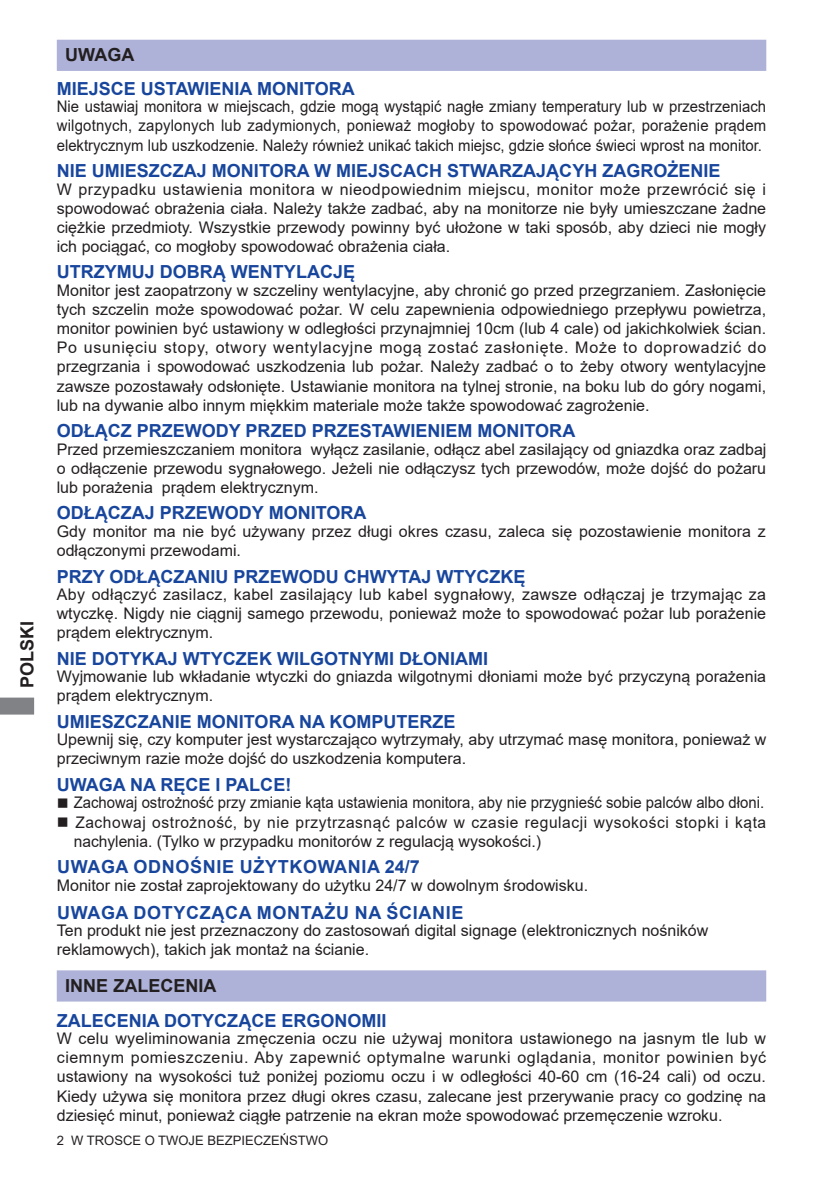
<style>
.page{position:relative;width:840px;height:1191px;background:#fff}
.page>*{position:absolute;margin:0;border:0;box-sizing:border-box;transform-origin:0 0}
.t1{font:700 18px "Arial";color:#18469d}
.t2{font:700 18px "Arial";letter-spacing:.035em;color:#18469d}
.t3{font:700 18px "Arial";color:#231f20}
.t4{font:16px/19.2px "Arial";color:#231f20;text-align:justify}
.t5{font:16px/19.2px "Arial";color:#231f20;text-align:justify;scale:.93 1}
.t6{font:16px/19.2px "Arial";letter-spacing:.035em;color:#231f20}
.t7{font:13px "Arial";color:#231f20}
</style>
<div class="page">
<svg style="left:0;top:697px;width:34px;height:17px"></svg>
<div style="left:57px;top:40px;width:708px;height:31px;background:#aeb2d8"></div>
<div style="left:57px;top:970px;width:708px;height:31px;background:#aeb2d8;border:2px solid #aeb2d8"></div>
<p class="t3" style="left:14px;top:688px;width:69px;rotate:-90deg">POLSKI</p>
<p class="t3" style="left:65px;top:42px;width:70px">UWAGA</p>
<p class="t1" style="left:57px;top:76px;width:299px">MIEJSCE USTAWIENIA MONITORA</p>
<p class="t5" style="left:57px;top:97px;width:764px">Nie ustawiaj monitora w miejscach, gdzie mogą wystąpić nagłe zmiany temperatury lub w przestrzeniach wilgotnych, zapylonych lub zadymionych, ponieważ mogłoby to spowodować pożar, porażenie prądem elektrycznym lub uszkodzenie. Należy również unikać takich miejsc, gdzie słońce świeci wprost na monitor.</p>
<p class="t1" style="left:57px;top:158px;width:665px">NIE UMIESZCZAJ MONITORA W MIEJSCACH STWARZAJĄCYH ZAGROŻENIE</p>
<p class="t4" style="left:57px;top:179px;width:710px">W przypadku ustawienia monitora w nieodpowiednim miejscu, monitor może przewrócić się i spowodować obrażenia ciała. Należy także zadbać, aby na monitorze nie były umieszczane żadne ciężkie przedmioty. Wszystkie przewody powinny być ułożone w taki sposób, aby dzieci nie mogły ich pociągać, co mogłoby spowodować obrażenia ciała.</p>
<p class="t1" style="left:57px;top:259px;width:299px">UTRZYMUJ DOBRĄ WENTYLACJĘ</p>
<p class="t4" style="left:57px;top:280px;width:710px">Monitor jest zaopatrzony w szczeliny wentylacyjne, aby chronić go przed przegrzaniem. Zasłonięcie tych szczelin może spowodować pożar. W celu zapewnienia odpowiedniego przepływu powietrza, monitor powinien być ustawiony w odległości przynajmniej 10cm (lub 4 cale) od jakichkolwiek ścian.<br>Po usunięciu stopy, otwory wentylacyjne mogą zostać zasłonięte. Może to doprowadzić do przegrzania i spowodować uszkodzenia lub pożar. Należy zadbać o to żeby otwory wentylacyjne zawsze pozostawały odsłonięte. Ustawianie monitora na tylnej stronie, na boku lub do góry nogami, lub na dywanie albo innym miękkim materiale może także spowodować zagrożenie.</p>
<p class="t1" style="left:57px;top:418px;width:520px">ODŁĄCZ PRZEWODY PRZED PRZESTAWIENIEM MONITORA</p>
<p class="t4" style="left:57px;top:439px;width:710px">Przed przemieszczaniem monitora wyłącz zasilanie, odłącz abel zasilający od gniazdka oraz zadbaj o odłączenie przewodu sygnałowego. Jeżeli nie odłączysz tych przewodów, może dojść do pożaru lub porażenia prądem elektrycznym.</p>
<p class="t1" style="left:57px;top:500px;width:311px">ODŁĄCZAJ PRZEWODY MONITORA</p>
<p class="t4" style="left:57px;top:521px;width:710px">Gdy monitor ma nie być używany przez długi okres czasu, zaleca się pozostawienie monitora z odłączonymi przewodami.</p>
<p class="t1" style="left:57px;top:563px;width:470px">PRZY ODŁĄCZANIU PRZEWODU CHWYTAJ WTYCZKĘ</p>
<p class="t4" style="left:57px;top:584px;width:710px">Aby odłączyć zasilacz, kabel zasilający lub kabel sygnałowy, zawsze odłączaj je trzymając za wtyczkę. Nigdy nie ciągnij samego przewodu, ponieważ może to spowodować pożar lub porażenie prądem elektrycznym.</p>
<p class="t1" style="left:57px;top:646px;width:433px">NIE DOTYKAJ WTYCZEK WILGOTNYMI DŁONIAMI</p>
<p class="t4" style="left:57px;top:667px;width:710px">Wyjmowanie lub wkładanie wtyczki do gniazda wilgotnymi dłoniami może być przyczyną porażenia prądem elektrycznym.</p>
<p class="t1" style="left:57px;top:709px;width:400px">UMIESZCZANIE MONITORA NA KOMPUTERZE</p>
<p class="t4" style="left:57px;top:730px;width:711px">Upewnij się, czy komputer jest wystarczająco wytrzymały, aby utrzymać masę monitora, ponieważ w przeciwnym razie może dojść do uszkodzenia komputera.</p>
<p class="t1" style="left:57px;top:772px;width:236px">UWAGA NA RĘCE I PALCE!</p>
<p class="t5" style="left:57px;top:793px;width:761px">■ Zachowaj ostrożność przy zmianie kąta ustawienia monitora, aby nie przygnieść sobie palców albo dłoni.</p>
<p class="t6" style="left:74px;top:812px;width:693px;text-indent:-17px">■ Zachowaj ostrożność, by nie przytrzasnąć palców w czasie regulacji wysokości stopki i kąta nachylenia. (Tylko w przypadku monitorów z regulacją wysokości.)</p>
<p class="t2" style="left:57px;top:854px;width:364px">UWAGA ODNOŚNIE UŻYTKOWANIA 24/7</p>
<p class="t4" style="left:57px;top:875px;width:532px">Monitor nie został zaprojektowany do użytku 24/7 w dowolnym środowisku.</p>
<p class="t2" style="left:57px;top:899px;width:407px">UWAGA DOTYCZĄCA MONTAŻU NA ŚCIANIE</p>
<p class="t4" style="left:57px;top:920px;width:652px">Ten produkt nie jest przeznaczony do zastosowań digital signage (elektronicznych nośników reklamowych), takich jak montaż na ścianie.</p>
<p class="t3" style="left:65px;top:972px;width:153px">INNE ZALECENIA</p>
<p class="t1" style="left:57px;top:1007px;width:331px">ZALECENIA DOTYCZĄCE ERGONOMII</p>
<p class="t4" style="left:57px;top:1028px;width:710px">W celu wyeliminowania zmęczenia oczu nie używaj monitora ustawionego na jasnym tle lub w ciemnym pomieszczeniu. Aby zapewnić optymalne warunki oglądania, monitor powinien być ustawiony na wysokości tuż poniżej poziomu oczu i w odległości 40-60 cm (16-24 cali) od oczu.<br>Kiedy używa się monitora przez długi okres czasu, zalecane jest przerywanie pracy co godzinę na dziesięć minut, ponieważ ciągłe patrzenie na ekran może spowodować przemęczenie wzroku.</p>
<p class="t7" style="left:57px;top:1131px;width:273px">2 W TROSCE O TWOJE BEZPIECZEŃSTWO</p>
</div>
